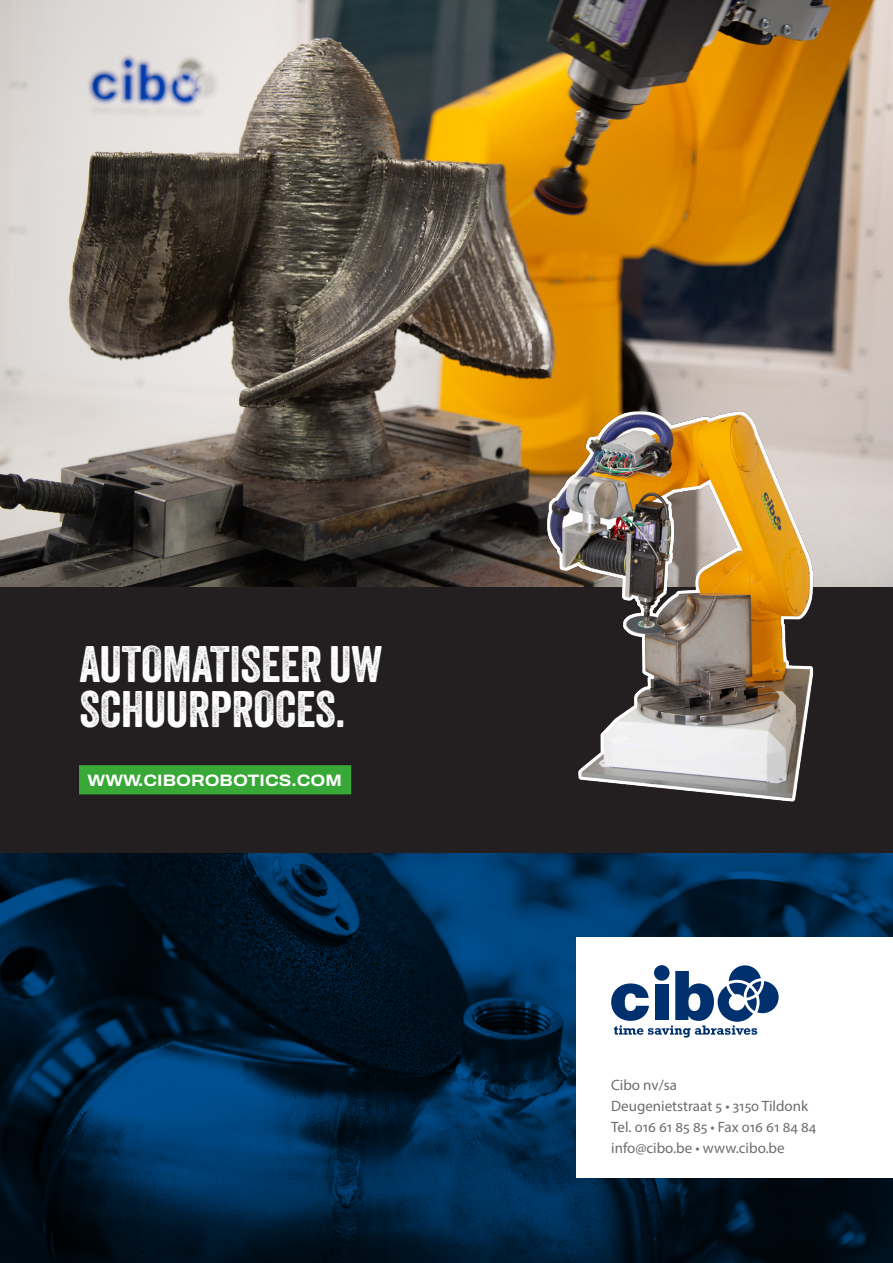
<style>
.page{position:relative;width:893px;height:1263px;background:#fff}
.page>*{position:absolute;margin:0;border:0;box-sizing:border-box;transform-origin:0 0}
.Löwer-Liste-Quadrat{font:49.8px/45px "Veneer";color:#fff}
.Paragraph_Style_5{font:700 16.5px "Archivo Semi Expanded";color:#fff}
.cover_body{font:15px "Myriad Pro";color:#6c6d70}
</style>
<div class="page">
<svg style="left:0;top:853px;width:893px;height:410px;background:#00223f"></svg>
<div style="left:576px;top:938px;width:317px;height:240px;background:#fff"></div>
<svg style="left:611px;top:965px;width:168px;height:72px"></svg>
<div style="left:0;top:0;width:893px;height:853px;background:#231f20"></div>
<div style="left:79px;top:765px;width:272px;height:29px;background:#38a836"></div>
<img style="left:0;top:0;width:893px;height:587px">
<img style="left:540px;top:395px;width:286px;height:407px">
<p class="Löwer-Liste-Quadrat" style="left:79px;top:641px;width:304px">AUTOMATISEER UW<br>SCHUURPROCES.</p>
<p class="Paragraph_Style_5" style="left:88px;top:768px;width:256px">WWW.CIBOROBOTICS.COM</p>
<p class="cover_body" style="left:611px;top:1076px;width:67px">Cibo nv/sa</p>
<p class="cover_body" style="left:611px;top:1097px;width:198px">Deugenietstraat 5 • 3150 Tildonk</p>
<p class="cover_body" style="left:611px;top:1118px;width:207px">Tel. 016 61 85 85 • Fax 016 61 84 84</p>
<p class="cover_body" style="left:611px;top:1139px;width:175px">info@cibo.be • www.cibo.be</p>
</div>
